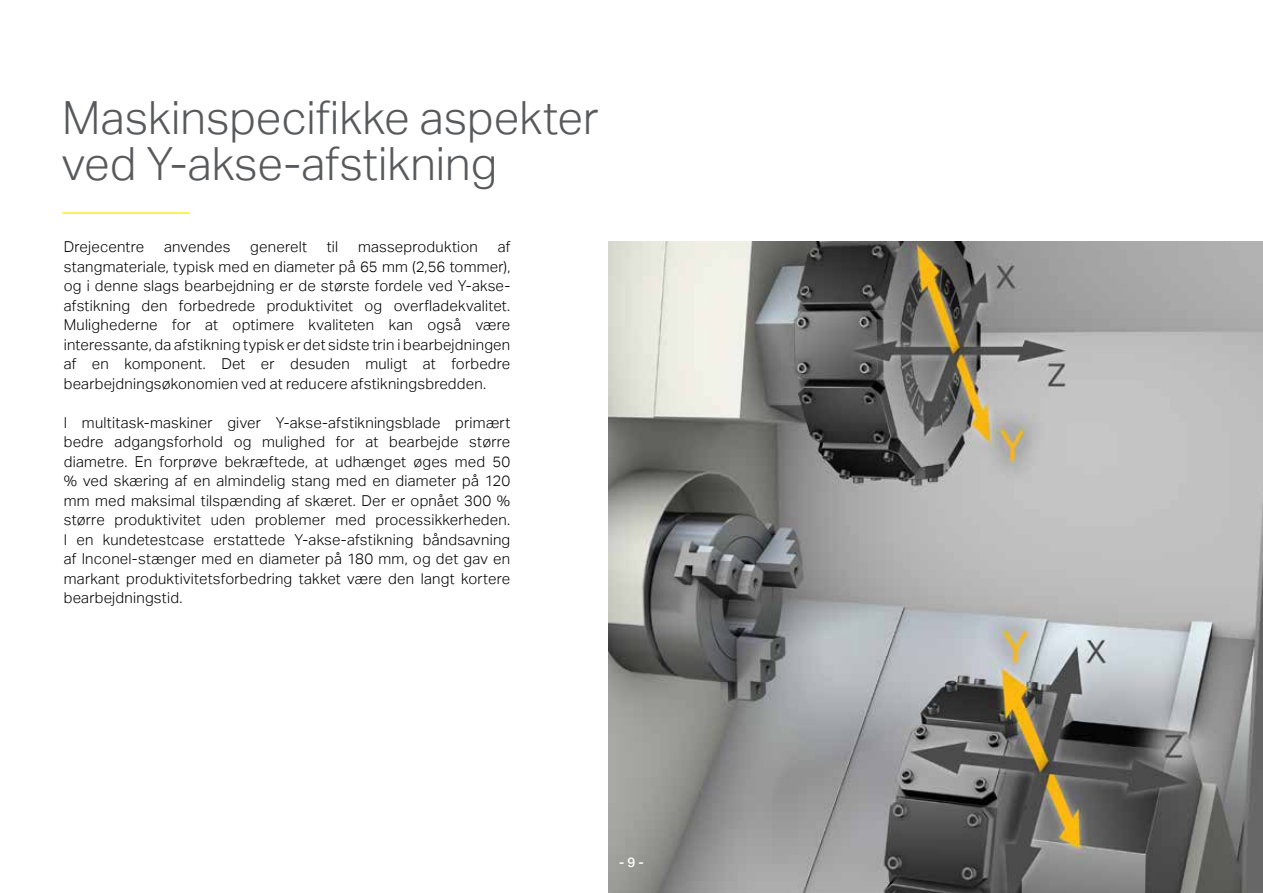
<style>
.page{position:relative;width:1263px;height:893px;background:#fff}
.page>*{position:absolute;margin:0;border:0;box-sizing:border-box;transform-origin:0 0}
.t1{font:300 45.75px/46.5px "Aktiv Grotesk";color:#58595b}
.t2{font:300 15px/19.5px "Aktiv Grotesk";letter-spacing:.015em;color:#000;text-align:justify}
.t3{font:500 13.5px "Aktiv Grotesk";color:#fff}
</style>
<div class="page">
<img style="left:608px;top:241px;width:655px;height:652px">
<hr style="left:62px;top:212px;width:128px;height:2px;background:#fff200">
<h1 class="t1" style="left:62px;top:95px;width:538px">Maskinspecifikke aspekter ved Y-akse-afstikning</h1>
<p class="t2" style="left:64px;top:237px;width:448px;text-indent:434px">af stangmateriale, typisk med en diameter på 65 mm (2,56 tommer), og i denne slags bearbejdning er de største fordele ved Y-akse&shy;afstikning den forbedrede produktivitet og overfladekvalitet.<br>Mulighederne for at optimere kvaliteten kan også være interessante, da afstikning typisk er det sidste trin i bearbejdningen af en komponent. Det er desuden muligt at forbedre bearbejdningsøkonomien ved at reducere afstikningsbredden.</p>
<p class="t2" style="left:64px;top:413px;width:448px">I multitask-maskiner giver Y-akse-afstikningsblade primært bedre adgangsforhold og mulighed for at bearbejde større diametre. En forprøve bekræftede, at udhænget øges med 50 % ved skæring af en almindelig stang med en diameter på 120 mm med maksimal tilspænding af skæret. Der er opnået 300 % større produktivitet uden problemer med processikkerheden.<br>I en kundetestcase erstattede Y-akse-afstikning båndsavning af Inconel-stænger med en diameter på 180 mm, og det gav en markant produktivitetsforbedring takket være den langt kortere bearbejdningstid.</p>
<p class="t2" style="left:64px;top:237px;width:82px">Drejecentre</p>
<p class="t2" style="left:164px;top:237px;width:68px">anvendes</p>
<p class="t2" style="left:250px;top:237px;width:58px">generelt</p>
<p class="t2" style="left:327px;top:237px;width:13px">til</p>
<p class="t2" style="left:358px;top:237px;width:121px">masseproduktion</p>
<p class="t3" style="left:619px;top:854px;width:26px">- 9 -</p>
</div>
